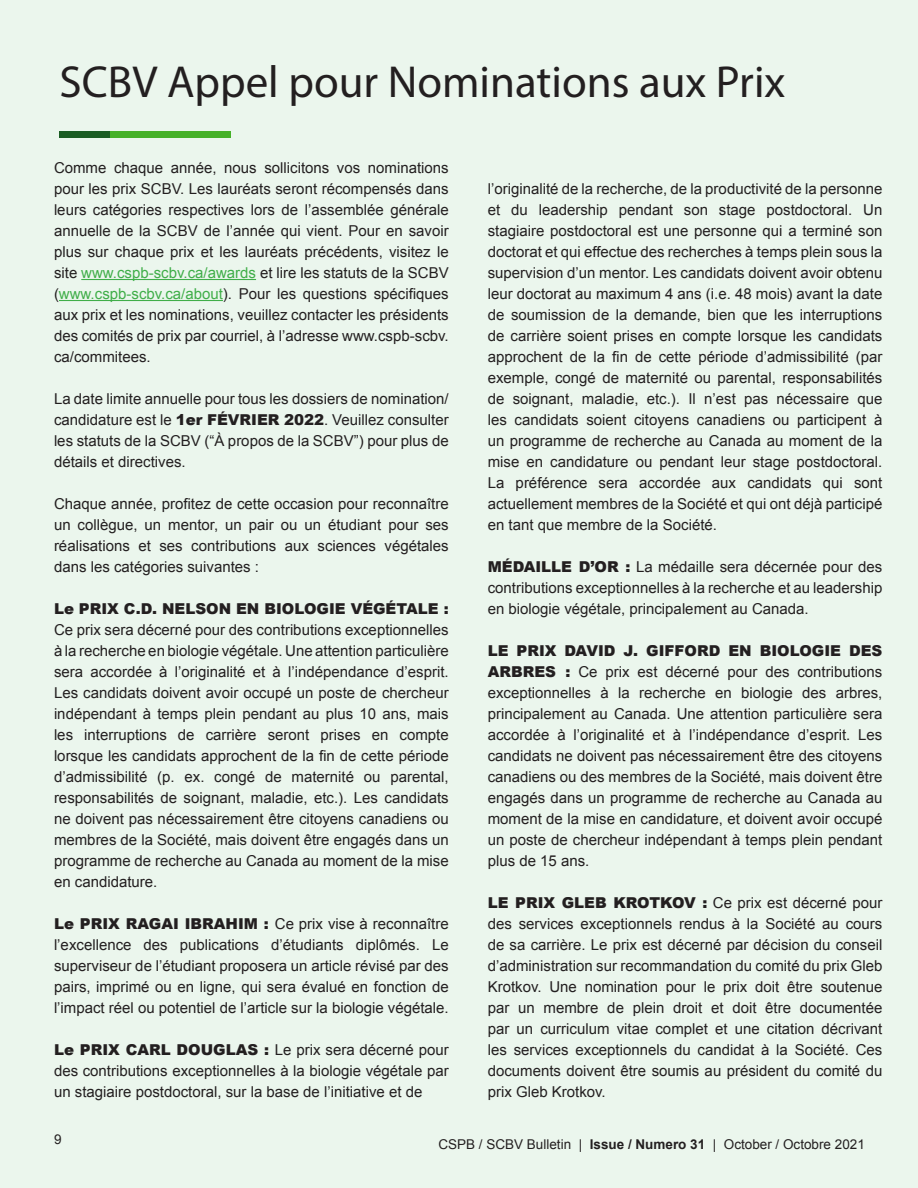
<style>
.page{position:relative;width:918px;height:1188px;background:#fff}
.page>*{position:absolute;margin:0;border:0;box-sizing:border-box;transform-origin:0 0}
.t1{font:45px "Myriad Pro";color:#231f20}
.t2{font:15px/21px "Arial";color:#231f20;text-align:justify}
.t3{font:13.5px "Arial";color:#231f20}
.s1{color:#40ae49}
.s2{font-weight:900}
.s3{font-weight:700}
</style>
<div class="page">
<div style="left:1px;top:0;width:917px;height:1188px;background:#ebf6ed"></div>
<div style="left:110px;top:132px;width:120px;height:6px;background:#45b128"></div>
<div style="left:60px;top:132px;width:50px;height:6px;background:#1b5d24"></div>
<hr style="left:81px;top:279px;width:175px;height:1px;background:#40ae49">
<hr style="left:59px;top:300px;width:164px;height:1px;background:#40ae49">
<p class="t1" style="left:60px;top:55px;width:727px">SCBV Appel pour Nominations aux Prix</p>
<p class="t2" style="left:54px;top:157px;width:396px">Comme chaque année, nous sollicitons vos nominations pour les prix SCBV. Les lauréats seront récompensés dans leurs catégories respectives lors de l’assemblée générale annuelle de la SCBV de l’année qui vient. Pour en savoir plus sur chaque prix et les lauréats précédents, visitez le site <span class="s1">www.cspb-scbv.ca/awards</span> et lire les statuts de la SCBV (<span class="s1">www.cspb-scbv.ca/about</span>). Pour les questions spécifiques aux prix et les nominations, veuillez contacter les présidents des comités de prix par courriel, à l’adresse www.cspb-scbv. ca/commitees.</p>
<p class="t2" style="left:54px;top:388px;width:396px">La date limite annuelle pour tous les dossiers de nomination/ candidature est le <span class="s2">1er FÉVRIER 2022</span>. Veuillez consulter les statuts de la SCBV (“À propos de la SCBV”) pour plus de détails et directives.</p>
<p class="t2" style="left:54px;top:493px;width:396px">Chaque année, profitez de cette occasion pour reconnaître un collègue, un mentor, un pair ou un étudiant pour ses réalisations et ses contributions aux sciences végétales dans les catégories suivantes :</p>
<p class="t2" style="left:54px;top:598px;width:396px"><span class="s2">Le PRIX C.D. NELSON EN BIOLOGIE VÉGÉTALE :<br></span>Ce prix sera décerné pour des contributions exceptionnelles à la recherche en biologie végétale. Une attention particulière sera accordée à l’originalité et à l’indépendance d’esprit.<br>Les candidats doivent avoir occupé un poste de chercheur indépendant à temps plein pendant au plus 10 ans, mais les interruptions de carrière seront prises en compte lorsque les candidats approchent de la fin de cette période d’admissibilité (p. ex. congé de maternité ou parental, responsabilités de soignant, maladie, etc.). Les candidats ne doivent pas nécessairement être citoyens canadiens ou membres de la Société, mais doivent être engagés dans un programme de recherche au Canada au moment de la mise en candidature.</p>
<p class="t2" style="left:54px;top:913px;width:396px"><span class="s2">Le PRIX RAGAI IBRAHIM :</span> Ce prix vise à reconnaître l’excellence des publications d’étudiants diplômés. Le superviseur de l’étudiant proposera un article révisé par des pairs, imprimé ou en ligne, qui sera évalué en fonction de l’impact réel ou potentiel de l’article sur la biologie végétale.</p>
<p class="t2" style="left:54px;top:1039px;width:396px"><span class="s2">Le PRIX CARL DOUGLAS :</span> Le prix sera décerné pour des contributions exceptionnelles à la biologie végétale par un stagiaire postdoctoral, sur la base de l’initiative et de</p>
<p class="t2" style="left:488px;top:178px;width:396px">l’originalité de la recherche, de la productivité de la personne et du leadership pendant son stage postdoctoral. Un stagiaire postdoctoral est une personne qui a terminé son doctorat et qui effectue des recherches à temps plein sous la supervision d’un mentor. Les candidats doivent avoir obtenu leur doctorat au maximum 4 ans (i.e. 48 mois) avant la date de soumission de la demande, bien que les interruptions de carrière soient prises en compte lorsque les candidats approchent de la fin de cette période d’admissibilité (par exemple, congé de maternité ou parental, responsabilités de soignant, maladie, etc.). Il n’est pas nécessaire que les candidats soient citoyens canadiens ou participent à un programme de recherche au Canada au moment de la mise en candidature ou pendant leur stage postdoctoral.<br>La préférence sera accordée aux candidats qui sont actuellement membres de la Société et qui ont déjà participé en tant que membre de la Société.</p>
<p class="t2" style="left:488px;top:556px;width:396px"><span class="s2">MÉDAILLE D’OR :</span> La médaille sera décernée pour des contributions exceptionnelles à la recherche et au leadership en biologie végétale, principalement au Canada.</p>
<p class="t2" style="left:488px;top:640px;width:396px"><span class="s2">LE PRIX DAVID J. GIFFORD EN BIOLOGIE DES ARBRES :</span> Ce prix est décerné pour des contributions exceptionnelles à la recherche en biologie des arbres, principalement au Canada. Une attention particulière sera accordée à l’originalité et à l’indépendance d’esprit. Les candidats ne doivent pas nécessairement être des citoyens canadiens ou des membres de la Société, mais doivent être engagés dans un programme de recherche au Canada au moment de la mise en candidature, et doivent avoir occupé un poste de chercheur indépendant à temps plein pendant plus de 15 ans.</p>
<p class="t2" style="left:488px;top:892px;width:396px"><span class="s2">LE PRIX GLEB KROTKOV :</span> Ce prix est décerné pour des services exceptionnels rendus à la Société au cours de sa carrière. Le prix est décerné par décision du conseil d’administration sur recommandation du comité du prix Gleb Krotkov. Une nomination pour le prix doit être soutenue par un membre de plein droit et doit être documentée par un curriculum vitae complet et une citation décrivant les services exceptionnels du candidat à la Société. Ces documents doivent être soumis au président du comité du prix Gleb Krotkov.</p>
<p class="t3" style="left:54px;top:1130px;width:9px">9</p>
<p class="t3" style="left:438px;top:1136px;width:428px">CSPB / SCBV Bulletin | <span class="s3">Issue / Numero 31</span> | October / Octobre 2021</p>
</div>
